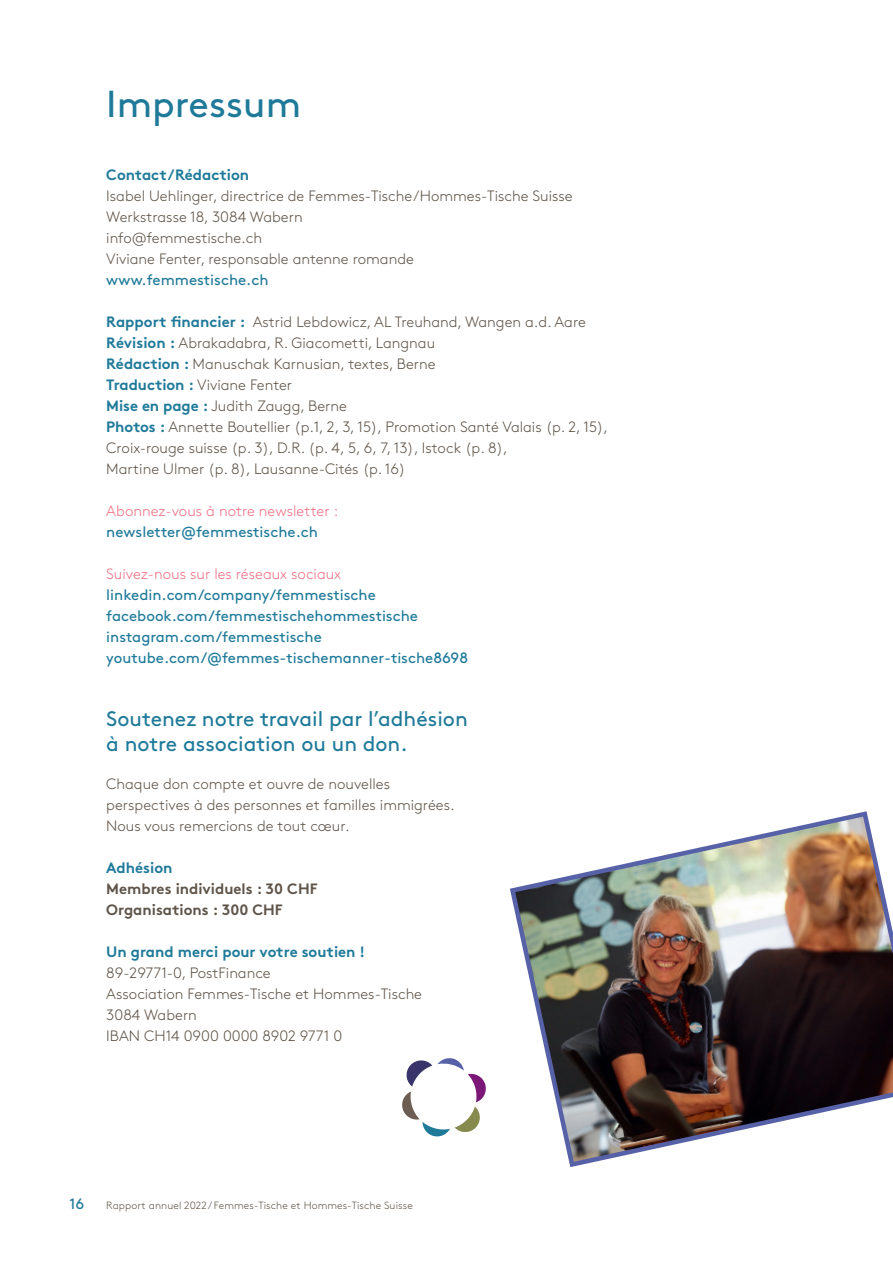
<style>
.page{position:relative;width:893px;height:1263px;background:#fff}
.page>*{position:absolute;margin:0;border:0;box-sizing:border-box;transform-origin:0 0}
.t1{font:37.5px "Brown Pro";color:#1f7a99}
.t2{font:21px/25.2px "Brown Pro";color:#1f7a99}
.t3{font:300 15px/21px "Brown Pro";color:#5f5449}
.t4{font:15px/21px "Brown Pro";color:#1f7a99}
.t5{font:300 15px "Brown Pro";color:#f17085}
.t6{font:700 15px "Brown Pro";color:#1f7a99}
.t7{font:700 15px/21px "Brown Pro";color:#5f5449}
.t8{font:300 10.5px "Brown Pro";letter-spacing:.01em;color:#5f5449}
.s1{font-weight:700;color:#1f7a99}
</style>
<div class="page">
<svg style="left:402px;top:1058px;width:84px;height:79px"></svg>
<img style="left:510px;top:811px;width:383px;height:356px">
<h1 class="t1" style="left:106px;top:75px;width:196px">Impressum</h1>
<p class="t6" style="left:106px;top:163px;width:144px">Contact/Rédaction</p>
<p class="t3" style="left:106px;top:184px;width:468px">Isabel Uehlinger, directrice de Femmes-Tische/Hommes-Tische Suisse Werkstrasse 18, 3084 Wabern<br>info@femmestische.ch<br>Viviane Fenter, responsable antenne romande</p>
<p class="t4" style="left:106px;top:268px;width:164px">www.femmestische.ch</p>
<p class="t3" style="left:106px;top:310px;width:503px"><span class="s1">Rapport financier :</span> Astrid Lebdowicz, AL Treuhand, Wangen a.d. Aare <span class="s1">Révision :</span> Abrakadabra, R. Giacometti, Langnau<br><span class="s1">Rédaction :</span> Manuschak Karnusian, textes, Berne<br><span class="s1">Traduction :</span> Viviane Fenter<br><span class="s1">Mise en page :</span> Judith Zaugg, Berne<br><span class="s1">Photos :</span> Annette Boutellier (p.1, 2, 3, 15), Promotion Santé Valais (p. 2, 15), Croix-rouge suisse (p. 3), D.R. (p. 4, 5, 6, 7, 13), Istock (p. 8),<br>Martine Ulmer (p. 8), Lausanne-Cités (p. 16)</p>
<p class="t5" style="left:106px;top:500px;width:233px">Abonnez-vous à notre newsletter :</p>
<p class="t4" style="left:106px;top:520px;width:213px">newsletter@femmestische.ch</p>
<p class="t5" style="left:106px;top:563px;width:236px">Suivez-nous sur les réseaux sociaux</p>
<p class="t4" style="left:106px;top:583px;width:363px">linkedin.com/company/femmestische facebook.com/femmestischehommestische instagram.com/femmestische youtube.com/@femmes-tischemanner-tische8698</p>
<h2 class="t2" style="left:106px;top:704px;width:363px">Soutenez notre travail par l’adhésion à notre association ou un don.</h2>
<p class="t3" style="left:106px;top:772px;width:350px">Chaque don compte et ouvre de nouvelles perspectives à des personnes et familles immigrées.<br>Nous vous remercions de tout cœur.</p>
<p class="t6" style="left:106px;top:856px;width:68px">Adhésion</p>
<p class="t7" style="left:106px;top:877px;width:213px">Membres individuels : 30 CHF<br>Organisations : 300 CHF</p>
<p class="t6" style="left:106px;top:940px;width:260px">Un grand merci pour votre soutien !</p>
<p class="t3" style="left:106px;top:961px;width:317px">89-29771-0, PostFinance<br>Association Femmes-Tische et Hommes-Tische<br>3084 Wabern<br>IBAN CH14 0900 0000 8902 9771 0</p>
<p class="t4" style="left:69px;top:1192px;width:16px">16</p>
<p class="t8" style="left:106px;top:1198px;width:308px">Rapport annuel 2022 / Femmes-Tische et Hommes-Tische Suisse</p>
</div>
